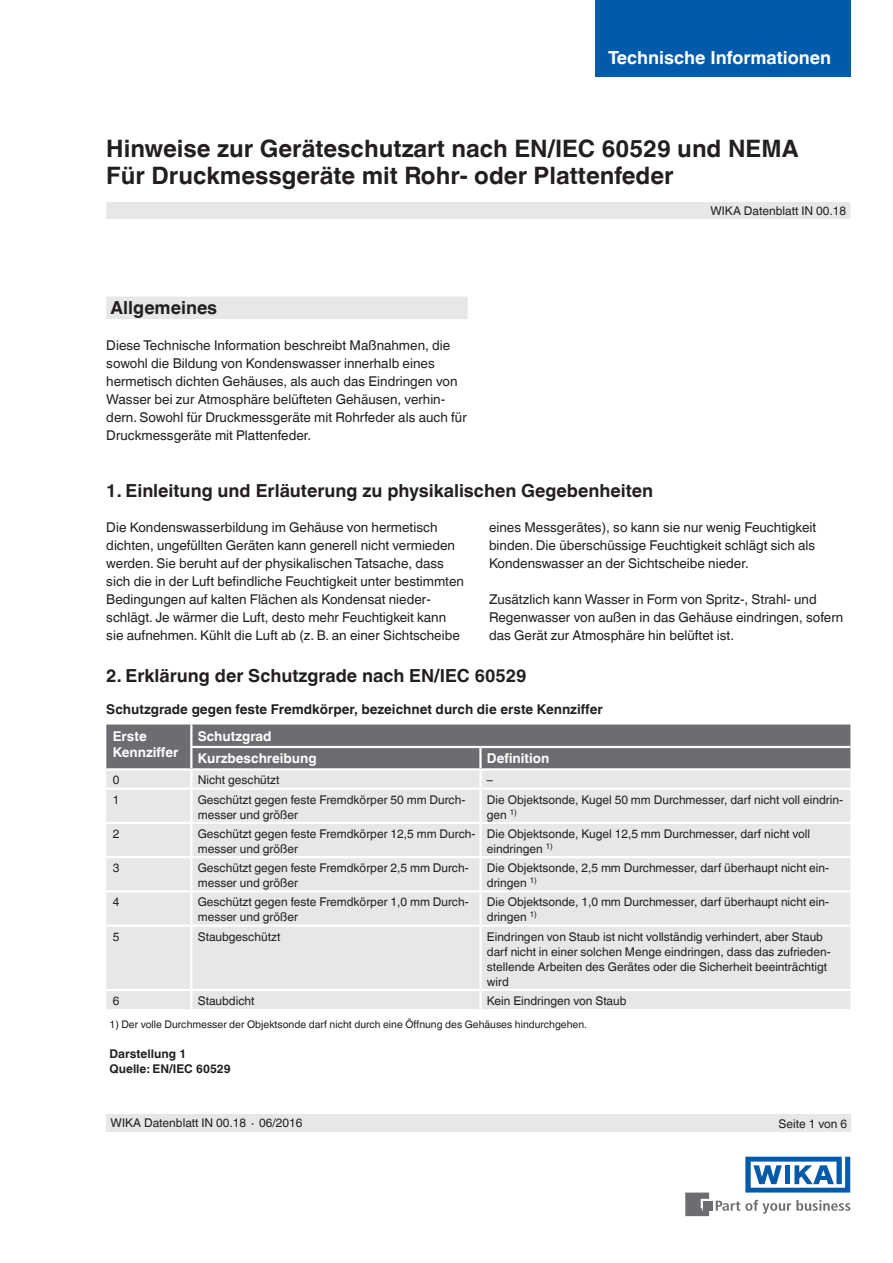
<style>
.page{position:relative;width:893px;height:1263px;background:#fff}
.page>*{position:absolute;margin:0;border:0;box-sizing:border-box;transform-origin:0 0}
.t1{font:700 24px/27px "Helvetica World";color:#231f20}
.t2{font:700 18px "Helvetica World";color:#231f20}
.t3{font:700 18px "Helvetica World";color:#fff}
.t4{font:13.5px/18px "Helvetica World";color:#231f20}
.t5{font:700 13.5px "Helvetica World";color:#231f20}
.t6{font:700 13.5px/16.5px "Helvetica World";color:#fff}
.t7{font:12px/15px "Helvetica World";color:#231f20}
.t8{font:700 12px/15px "Helvetica World";color:#231f20}
.t9{font:10.5px "Helvetica World";color:#231f20}
</style>
<div class="page">
<svg style="left:716px;top:1200px;width:134px;height:14px"></svg>
<div style="left:703px;top:1201px;width:9px;height:9px;background:#6c6d70"></div>
<svg style="left:685px;top:1192px;width:24px;height:24px"></svg>
<svg style="left:745px;top:1157px;width:105px;height:35px"></svg>
<div style="left:595px;top:0;width:255px;height:77px;background:#015aaa"></div>
<div style="left:106px;top:202px;width:744px;height:17px;background:#e6e7e9"></div>
<div style="left:106px;top:1114px;width:744px;height:18px;background:#e6e7e9"></div>
<div style="left:106px;top:297px;width:362px;height:22px;background:#e6e7e9"></div>
<div style="left:106px;top:790px;width:744px;height:219px;background:#e6e7e9"></div>
<svg style="left:106px;top:724px;width:744px;height:63px;background:#959699"></svg>
<hr style="left:480px;top:768px;width:370px;height:2px;background:#fff">
<hr style="left:479px;top:770px;width:3px;height:17px;background:#fff">
<hr style="left:190px;top:790px;width:2px;height:32px;background:#fff">
<hr style="left:479px;top:790px;width:3px;height:32px;background:#fff">
<hr style="left:106px;top:822px;width:85px;height:2px;background:#fff">
<hr style="left:191px;top:822px;width:289px;height:2px;background:#fff">
<hr style="left:190px;top:824px;width:2px;height:32px;background:#fff">
<hr style="left:480px;top:822px;width:370px;height:2px;background:#fff">
<hr style="left:479px;top:824px;width:3px;height:32px;background:#fff">
<hr style="left:106px;top:856px;width:85px;height:2px;background:#fff">
<hr style="left:191px;top:856px;width:289px;height:2px;background:#fff">
<hr style="left:190px;top:858px;width:2px;height:32px;background:#fff">
<hr style="left:480px;top:856px;width:370px;height:2px;background:#fff">
<hr style="left:479px;top:858px;width:3px;height:32px;background:#fff">
<hr style="left:106px;top:890px;width:85px;height:2px;background:#fff">
<hr style="left:191px;top:890px;width:289px;height:2px;background:#fff">
<hr style="left:190px;top:892px;width:2px;height:32px;background:#fff">
<hr style="left:480px;top:890px;width:370px;height:2px;background:#fff">
<hr style="left:479px;top:892px;width:3px;height:32px;background:#fff">
<hr style="left:106px;top:924px;width:85px;height:3px;background:#fff">
<hr style="left:191px;top:924px;width:289px;height:3px;background:#fff">
<hr style="left:190px;top:927px;width:2px;height:62px;background:#fff">
<hr style="left:480px;top:924px;width:370px;height:3px;background:#fff">
<hr style="left:479px;top:927px;width:3px;height:62px;background:#fff">
<hr style="left:106px;top:989px;width:85px;height:2px;background:#fff">
<hr style="left:191px;top:989px;width:289px;height:2px;background:#fff">
<svg style="left:190px;top:991px;width:2px;height:18px"></svg>
<hr style="left:480px;top:989px;width:370px;height:2px;background:#fff">
<hr style="left:479px;top:991px;width:3px;height:18px;background:#fff">
<hr style="left:190px;top:724px;width:2px;height:22px;background:#fff">
<hr style="left:190px;top:748px;width:2px;height:20px;background:#fff">
<hr style="left:106px;top:768px;width:85px;height:2px;background:#fff">
<h2 class="t3" style="left:608px;top:47px;width:225px">Technische Informationen</h2>
<h1 class="t1" style="left:106px;top:135px;width:694px">Hinweise zur Geräteschutzart nach EN/IEC 60529 und NEMA<br>Für Druckmessgeräte mit Rohr- oder Plattenfeder</h1>
<h2 class="t2" style="left:111px;top:297px;width:108px">Allgemeines</h2>
<p class="t4" style="left:106px;top:336px;width:362px">Diese Technische Information beschreibt Maßnahmen, die sowohl die Bildung von Kondenswasser innerhalb eines hermetisch dichten Gehäuses, als auch das Eindringen von Wasser bei zur Atmosphäre belüfteten Gehäusen, verhin&shy;dern. Sowohl für Druckmessgeräte mit Rohrfeder als auch für Druckmessgeräte mit Plattenfeder.</p>
<p class="t7" style="left:710px;top:203px;width:137px">WIKA Datenblatt IN 00.18</p>
<h2 class="t2" style="left:106px;top:481px;width:548px">1. Einleitung und Erläuterung zu physikalischen Gegebenheiten</h2>
<p class="t4" style="left:489px;top:518px;width:329px;text-align:justify">eines Messgerätes), so kann sie nur wenig Feuchtigkeit binden. Die überschüssige Feuchtigkeit schlägt sich als Kondenswasser an der Sichtscheibe nieder.</p>
<p class="t4" style="left:489px;top:590px;width:356px">Zusätzlich kann Wasser in Form von Spritz-, Strahl- und<br>Regenwasser von außen in das Gehäuse eindringen, sofern das Gerät zur Atmosphäre hin belüftet ist.</p>
<h2 class="t2" style="left:106px;top:666px;width:422px">2. Erklärung der Schutzgrade nach EN/IEC 60529</h2>
<p class="t5" style="left:106px;top:701px;width:498px">Schutzgrade gegen feste Fremdkörper, bezeichnet durch die erste Kennziffer</p>
<p class="t6" style="left:113px;top:728px;width:67px">Erste<br>Kennziffer</p>
<p class="t6" style="left:198px;top:725px;width:121px;line-height:22.5px">Schutzgrad<br>Kurzbeschreibung</p>
<p class="t4" style="left:106px;top:518px;width:359px">Die Kondenswasserbildung im Gehäuse von hermetisch dichten, ungefüllten Geräten kann generell nicht vermieden werden. Sie beruht auf der physikalischen Tatsache, dass sich die in der Luft befindliche Feuchtigkeit unter bestimmten Bedingungen auf kalten Flächen als Kondensat nieder&shy;schlägt. Je wärmer die Luft, desto mehr Feuchtigkeit kann sie aufnehmen. Kühlt die Luft ab (z. B. an einer Sichtscheibe</p>
<p class="t6" style="left:487px;top:750px;width:64px">Definition</p>
<p class="t7" style="left:113px;top:773px;width:8px">0</p>
<p class="t7" style="left:198px;top:773px;width:83px">Nicht geschützt</p>
<p class="t7" style="left:487px;top:773px;width:7px">–</p>
<p class="t7" style="left:113px;top:792px;width:8px">1</p>
<p class="t7" style="left:198px;top:792px;width:269px">Geschützt gegen feste Fremdkörper 50 mm Durch&shy;messer und größer</p>
<p class="t7" style="left:487px;top:792px;width:358px">Die Objektsonde, Kugel 50 mm Durchmesser, darf nicht voll eindrin&shy;gen <sup>1)</sup></p>
<p class="t7" style="left:113px;top:826px;width:8px">2</p>
<p class="t7" style="left:198px;top:826px;width:279px">Geschützt gegen feste Fremdkörper 12,5 mm Durch&shy;messer und größer</p>
<p class="t7" style="left:487px;top:826px;width:325px">Die Objektsonde, Kugel 12,5 mm Durchmesser, darf nicht voll eindringen <sup>1)</sup></p>
<p class="t7" style="left:113px;top:860px;width:8px">3</p>
<p class="t7" style="left:198px;top:860px;width:272px">Geschützt gegen feste Fremdkörper 2,5 mm Durch&shy;messer und größer</p>
<p class="t7" style="left:487px;top:860px;width:344px">Die Objektsonde, 2,5 mm Durchmesser, darf überhaupt nicht ein&shy;dringen <sup>1)</sup></p>
<p class="t7" style="left:113px;top:895px;width:8px">4</p>
<p class="t7" style="left:198px;top:895px;width:272px">Geschützt gegen feste Fremdkörper 1,0 mm Durch&shy;messer und größer</p>
<p class="t7" style="left:487px;top:895px;width:344px">Die Objektsonde, 1,0 mm Durchmesser, darf überhaupt nicht ein&shy;dringen <sup>1)</sup></p>
<p class="t7" style="left:113px;top:929px;width:8px">5</p>
<p class="t7" style="left:198px;top:929px;width:84px">Staubgeschützt</p>
<p class="t7" style="left:487px;top:929px;width:345px">Eindringen von Staub ist nicht vollständig verhindert, aber Staub darf nicht in einer solchen Menge eindringen, dass das zufrieden&shy;stellende Arbeiten des Gerätes oder die Sicherheit beeinträchtigt wird</p>
<p class="t7" style="left:113px;top:993px;width:8px">6</p>
<p class="t7" style="left:198px;top:993px;width:58px">Staubdicht</p>
<p class="t7" style="left:487px;top:993px;width:141px">Kein Eindringen von Staub</p>
<p class="t9" style="left:109px;top:1018px;width:479px">1) Der volle Durchmesser der Objektsonde darf nicht durch eine Öffnung des Gehäuses hindurchgehen.</p>
<p class="t8" style="left:109px;top:1046px;width:123px">Darstellung 1<br>Quelle: EN/IEC 60529</p>
<p class="t7" style="left:111px;top:1115px;width:194px">WIKA Datenblatt IN 00.18 ∙ 06/2016</p>
<p class="t7" style="left:779px;top:1116px;width:70px">Seite 1 von 6</p>
</div>
